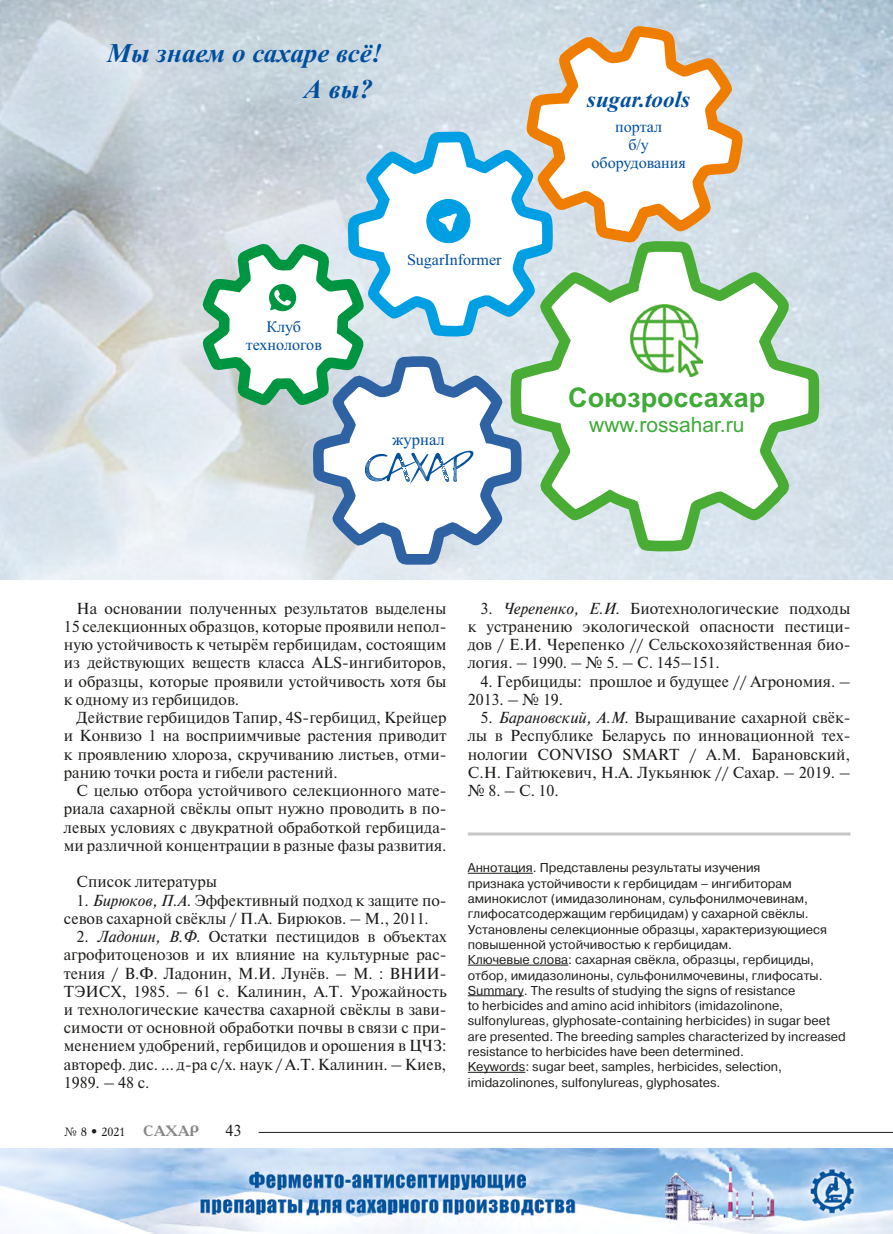
<style>
.page{position:relative;width:893px;height:1234px;background:#fff}
.page>*{position:absolute;margin:0;border:0;box-sizing:border-box;transform-origin:0 0}
.t1{font:italic 700 27px/36.8px "Times New Roman";color:#004f9f}
.t2{font:700 27px "Arial";color:#3eab37}
.t3{font:italic 700 23.1px "Times New Roman";color:#004f9f}
.t4{font:21px "Arial";color:#3eab37}
.t5{font:16.65px "Times New Roman";letter-spacing:.005em;color:#004f9f}
.t6{font:16.05px/17.9px "Times New Roman";color:#004f9f;text-align:center}
.t7{font:15px/18.3px "Newton C";color:#1d1d1b;text-align:justify}
.t8{font:700 15px "Academy C";color:#878787}
.t9{font:12.75px/15.3px "Pragmatica C";color:#1d1d1b}
.t10{font:12px "Academy C";color:#1d1d1b}
.s1{font-style:italic}
</style>
<div class="page">
<hr style="left:259px;top:1131px;width:634px;height:1px;background:#1d1d1b">
<img style="left:0;top:1148px;width:893px;height:85px">
<hr style="left:468px;top:872px;width:65px;height:1px;background:#1d1d1b">
<hr style="left:468px;top:964px;width:100px;height:1px;background:#1d1d1b">
<hr style="left:468px;top:995px;width:56px;height:1px;background:#1d1d1b">
<hr style="left:468px;top:1071px;width:57px;height:1px;background:#1d1d1b">
<hr style="left:468px;top:832px;width:382px;height:3px;background:#c6c6c6">
<img style="left:0;top:0;width:893px;height:579px">
<svg style="left:563px;top:230px;width:262px;height:331px"></svg>
<div style="left:340px;top:559px;width:223px;height:20px;background:#e2eaf2"></div>
<svg style="left:306px;top:559px;width:224px;height:11px;background:#d2dde8"></svg>
<svg style="left:519px;top:20px;width:232px;height:230px;background:#ccd4da"></svg>
<svg style="left:111px;top:31px;width:627px;height:528px"></svg>
<img style="left:631px;top:305px;width:72px;height:71px">
<h1 class="t1" style="left:304px;top:33px;width:80px;text-indent:-197px">Мы знаем о сахаре всё!<br>А вы?</h1>
<p class="t6" style="left:246px;top:319px;width:78px">Клуб технологов</p>
<p class="t6" style="left:407px;top:252px;width:96px">SugarInformer</p>
<p class="t5" style="left:392px;top:433px;width:54px">журнал</p>
<h2 class="t3" style="left:587px;top:83px;width:105px">sugar.tools</h2>
<p class="t6" style="left:591px;top:119px;width:96px">портал<br>б/у оборудования</p>
<h1 class="t2" style="left:568px;top:378px;width:198px">Союзроссахар</h1>
<h3 class="t4" style="left:589px;top:411px;width:157px">www.rossahar.ru</h3>
<p class="t7" style="left:64px;top:599px;width:384px;text-indent:13px">На основании полученных результатов выделены 15 селекционных образцов, которые проявили непол&shy;ную устойчивость к четырём гербицидам, состоящим из действующих веществ класса ALS-ингибиторов, и образцы, которые проявили устойчивость хотя бы к одному из гербицидов.</p>
<p class="t7" style="left:64px;top:708px;width:384px;text-indent:13px">Действие гербицидов Тапир, 4S-гербицид, Крейцер и Конвизо 1 на восприимчивые растения приводит к проявлению хлороза, скручиванию листьев, отми&shy;ранию точки роста и гибели растений.</p>
<p class="t7" style="left:64px;top:781px;width:384px;text-indent:13px">С целью отбора устойчивого селекционного мате&shy;риала сахарной свёклы опыт нужно проводить в по&shy;левых условиях с двукратной обработкой гербицида&shy;ми различной концентрации в разные фазы развития.</p>
<p class="t7" style="left:77px;top:872px;width:142px">Список литературы</p>
<p class="t7" style="left:64px;top:890px;width:384px;text-indent:13px">1. <span class="s1">Бирюков, П.А.</span> Эффективный подход к защите по&shy;севов сахарной свёклы / П.А. Бирюков. – М., 2011.</p>
<p class="t7" style="left:64px;top:927px;width:384px;text-indent:13px">2. <span class="s1">Ладонин, В.Ф.</span> Остатки пестицидов в объектах агрофитоценозов и их влияние на культурные рас&shy;тения / В.Ф. Ладонин, М.И. Лунёв. – М. : ВНИИ-ТЭИСХ, 1985. – 61 с. Калинин, А.Т. Урожайность и технологические качества сахарной свёклы в зави&shy;симости от основной обработки почвы в связи с при&shy;менением удобрений, гербицидов и орошения в ЦЧЗ: автореф. дис. ... д-ра с/х. наук / А.Т. Калинин. – Киев, 1989. – 48 с.</p>
<p class="t10" style="left:64px;top:1123px;width:62px">№ 8 • 2021</p>
<p class="t8" style="left:143px;top:1120px;width:57px">САХАР</p>
<p class="t7" style="left:225px;top:1121px;width:17px">43</p>
<p class="t7" style="left:468px;top:599px;width:384px;text-indent:13px">3. <span class="s1">Черепенко, Е.И.</span> Биотехнологические подходы к устранению экологической опасности пестици&shy;дов / Е.И. Черепенко // Сельскохозяйственная био&shy;логия. – 1990. – № 5. – С. 145–151.</p>
<p class="t7" style="left:468px;top:672px;width:384px;text-indent:13px">4. Гербициды: прошлое и будущее // Агрономия. –<br>2013. – № 19.</p>
<p class="t7" style="left:468px;top:708px;width:384px;text-align:left;text-indent:13px">5. <span class="s1">Барановский, А.М.</span> Выращивание сахарной свёк&shy;лы в Республике Беларусь по инновационной тех&shy;нологии CONVISO SMART / А.М. Барановский, С.Н. Гайтюкевич, Н.А. Лукьянюк // Сахар. – 2019. – № 8. – С. 10.</p>
<p class="t9" style="left:468px;top:860px;width:380px">Аннотация. Представлены результаты изучения<br>признака устойчивости к гербицидам – ингибиторам аминокислот (имидазолинонам, сульфонилмочевинам, глифосатсодержащим гербицидам) у сахарной свёклы.<br>Установлены селекционные образцы, характеризующиеся повышенной устойчивостью к гербицидам.<br>Ключевые слова: сахарная свёкла, образцы, гербициды, отбор, имидазолиноны, сульфонилмочевины, глифосаты.<br>Summary. The results of studying the signs of resistance<br>to herbicides and amino acid inhibitors (imidazolinone, sulfonylureas, glyphosate-containing herbicides) in sugar beet are presented. The breeding samples characterized by increased resistance to herbicides have been determined.<br>Keywords: sugar beet, samples, herbicides, selection, imidazolinones, sulfonylureas, glyphosates.</p>
</div>
